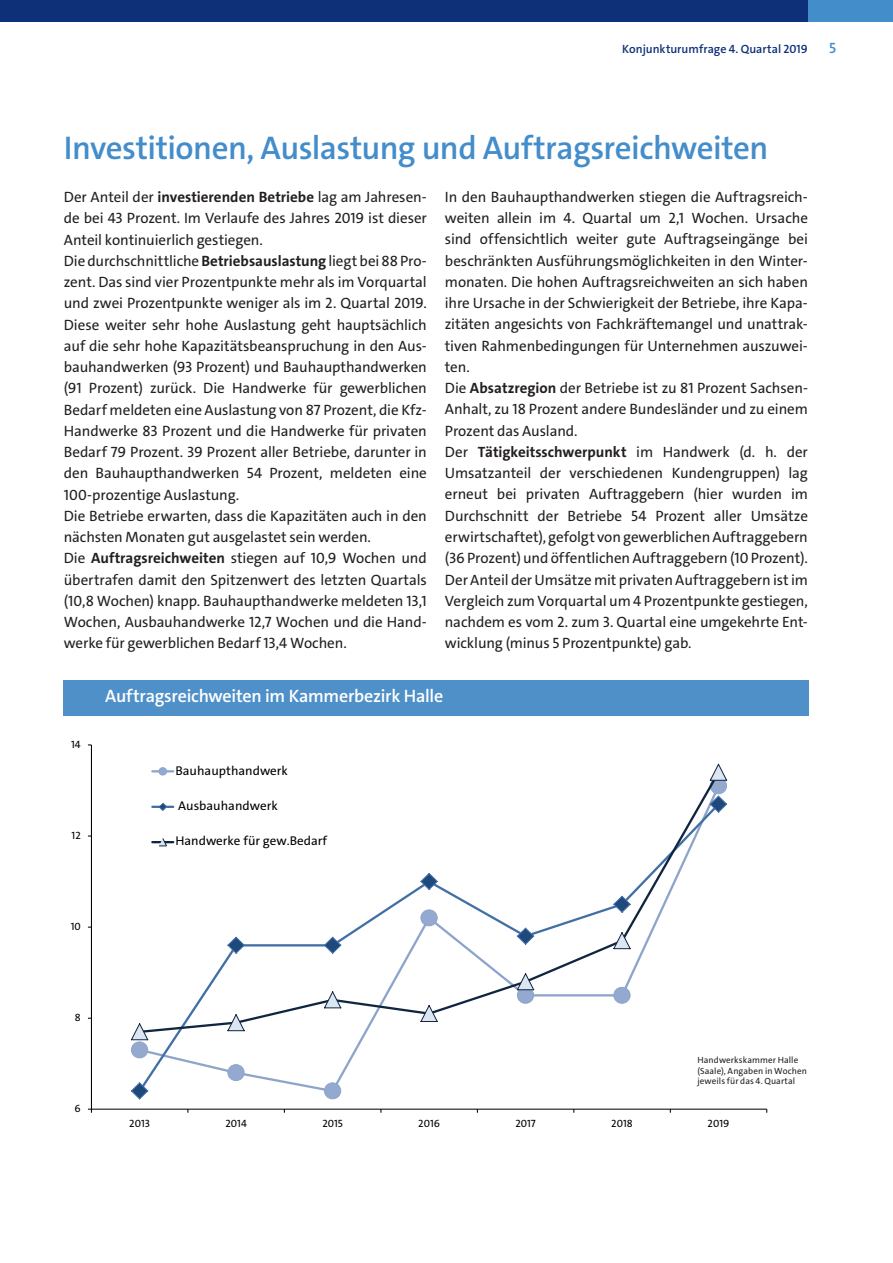
<style>
.page{position:relative;width:893px;height:1263px;background:#fff}
.page>*{position:absolute;margin:0;border:0;box-sizing:border-box;transform-origin:0 0}
.t1{font:600 33px "The Sans C4 s";letter-spacing:-.015em;color:#448dcb}
.t2{font:600 18px "The Sans C4 s";letter-spacing:-.01em;color:#fff}
.t3{font:15px/21.3px "The Sans C4 s";letter-spacing:-.005em;color:#231f20}
.t4{font:600 15px "The Sans C4 s";color:#448dcb}
.t5{font:12.75px "The Sans C4 s";color:#000}
.t6{font:600 12px "The Sans C4 s";color:#0d3079}
.t7{font:10.65px "The Sans C4 s";letter-spacing:.005em;color:#000}
.t8{font:9px/10.6px "The Sans C4 s";letter-spacing:.015em;color:#231f20}
.s1{font-weight:700}
</style>
<div class="page">
<div style="left:808px;top:0;width:85px;height:21px;background:#448dcb"></div>
<div style="left:0;top:0;width:808px;height:21px;background:#0d3079"></div>
<div style="left:63px;top:680px;width:745px;height:35px;background:#4f90c8"></div>
<hr style="left:91px;top:745px;width:1px;height:364px;background:#000">
<hr style="left:91px;top:1109px;width:676px;height:1px;background:#000">
<div style="left:131px;top:1042px;width:17px;height:16px;background:#93a9cf;border-radius:50%"></div>
<div style="left:131px;top:1041px;width:17px;height:17px;border:1px solid #8ea5cb;border-radius:50%"></div>
<div style="left:324px;top:1083px;width:17px;height:16px;background:#93a9cf;border-radius:50%"></div>
<div style="left:324px;top:1082px;width:17px;height:17px;border:1px solid #8ea5cb;border-radius:50%"></div>
<div style="left:710px;top:778px;width:16px;height:16px;background:#93a9cf;border-radius:50%"></div>
<div style="left:710px;top:777px;width:17px;height:17px;border:1px solid #8ea5cb;border-radius:50%"></div>
<svg style="left:136px;top:1034px;width:230px;height:60px"></svg>
<svg style="left:131px;top:1082px;width:18px;height:18px"></svg>
<svg style="left:722px;top:799px;width:5px;height:11px"></svg>
<svg style="left:149px;top:770px;width:573px;height:264px"></svg>
<svg style="left:131px;top:1023px;width:18px;height:17px"></svg>
<svg style="left:227px;top:1014px;width:18px;height:17px"></svg>
<svg style="left:324px;top:991px;width:18px;height:18px"></svg>
<svg style="left:420px;top:1004px;width:18px;height:18px"></svg>
<svg style="left:517px;top:973px;width:18px;height:17px"></svg>
<svg style="left:613px;top:932px;width:18px;height:17px"></svg>
<svg style="left:709px;top:763px;width:18px;height:18px"></svg>
<hr style="left:152px;top:770px;width:21px;height:2px;background:#8ea5cb">
<div style="left:159px;top:768px;width:8px;height:7px;background:#93a9cf;border-radius:50%"></div>
<div style="left:159px;top:767px;width:8px;height:8px;border:1px solid #8ea5cb;border-radius:50%"></div>
<hr style="left:152px;top:806px;width:21px;height:2px;background:#416fa6">
<svg style="left:158px;top:802px;width:10px;height:9px"></svg>
<hr style="left:152px;top:841px;width:21px;height:2px;background:#10253f">
<svg style="left:159px;top:837px;width:9px;height:10px"></svg>
<p class="t6" style="left:622px;top:41px;width:187px">Konjunkturumfrage 4. Quartal 2019</p>
<p class="t4" style="left:829px;top:38px;width:8px">5</p>
<h1 class="t1" style="left:64px;top:127px;width:706px">Investitionen, Auslastung und Auftragsreichweiten</h1>
<p class="t3" style="left:64px;top:186px;width:365px">Der Anteil der <span class="s1">investierenden Betriebe</span> lag am Jahresen&shy;de bei 43 Prozent. Im Verlaufe des Jahres 2019 ist dieser Anteil kontinuierlich gestiegen.<br>Die durchschnittliche <span class="s1">Betriebsauslastung</span> liegt bei 88 Pro&shy;zent. Das sind vier Prozentpunkte mehr als im Vorquartal und zwei Prozentpunkte weniger als im 2. Quartal 2019.<br>Diese weiter sehr hohe Auslastung geht hauptsächlich auf die sehr hohe Kapazitätsbeanspruchung in den Aus&shy;bauhandwerken (93 Prozent) und Bauhaupthandwerken (91 Prozent) zurück. Die Handwerke für gewerblichen Bedarf meldeten eine Auslastung von 87 Prozent, die Kfz-Handwerke 83 Prozent und die Handwerke für privaten Bedarf 79 Prozent. 39 Prozent aller Betriebe, darunter in den Bauhaupthandwerken 54 Prozent, meldeten eine 100-prozentige Auslastung.<br>Die Betriebe erwarten, dass die Kapazitäten auch in den nächsten Monaten gut ausgelastet sein werden.<br>Die <span class="s1">Auftragsreichweiten</span> stiegen auf 10,9 Wochen und übertrafen damit den Spitzenwert des letzten Quartals (10,8 Wochen) knapp. Bauhaupthandwerke meldeten 13,1<br>Wochen, Ausbauhandwerke 12,7 Wochen und die Hand&shy;werke für gewerblichen Bedarf 13,4 Wochen.</p>
<p class="t3" style="left:445px;top:186px;width:365px">In den Bauhaupthandwerken stiegen die Auftragsreich&shy;weiten allein im 4. Quartal um 2,1 Wochen. Ursache sind offensichtlich weiter gute Auftragseingänge bei beschränkten Ausführungsmöglichkeiten in den Winter&shy;monaten. Die hohen Auftragsreichweiten an sich haben ihre Ursache in der Schwierigkeit der Betriebe, ihre Kapa&shy;zitäten angesichts von Fachkräftemangel und unattrak&shy;tiven Rahmenbedingungen für Unternehmen auszuwei&shy;ten.<br>Die <span class="s1">Absatzregion</span> der Betriebe ist zu 81 Prozent Sachsen-Anhalt, zu 18 Prozent andere Bundesländer und zu einem Prozent das Ausland.<br>Der <span class="s1">Tätigkeitsschwerpunkt</span> im Handwerk (d. h. der Umsatzanteil der verschiedenen Kundengruppen) lag erneut bei privaten Auftraggebern (hier wurden im Durchschnitt der Betriebe 54 Prozent aller Umsätze erwirtschaftet), gefolgt von gewerblichen Auftraggebern (36 Prozent) und öffentlichen Auftraggebern (10 Prozent).<br>Der Anteil der Umsätze mit privaten Auftraggebern ist im Vergleich zum Vorquartal um 4 Prozentpunkte gestiegen, nachdem es vom 2. zum 3. Quartal eine umgekehrte Ent&shy;wicklung (minus 5 Prozentpunkte) gab.</p>
<p class="t7" style="left:71px;top:737px;width:11px">14</p>
<p class="t7" style="left:72px;top:828px;width:11px">12</p>
<p class="t2" style="left:105px;top:684px;width:339px">Auftragsreichweiten im Kammerbezirk Halle</p>
<p class="t5" style="left:175px;top:762px;width:114px">Bauhaupthandwerk</p>
<p class="t5" style="left:178px;top:797px;width:101px">Ausbauhandwerk</p>
<p class="t5" style="left:175px;top:833px;width:153px">Handwerke für gew.Bedarf</p>
<p class="t7" style="left:71px;top:919px;width:12px">10</p>
<p class="t7" style="left:75px;top:1010px;width:7px">8</p>
<p class="t7" style="left:75px;top:1101px;width:8px">6</p>
<p class="t8" style="left:697px;top:1055px;width:111px">Handwerkskammer Halle (Saale), Angaben in Wochen jeweils für das 4. Quartal</p>
<p class="t7" style="left:129px;top:1116px;width:22px">2013</p>
<p class="t7" style="left:225px;top:1116px;width:23px">2014</p>
<p class="t7" style="left:322px;top:1116px;width:22px">2015</p>
<p class="t7" style="left:418px;top:1116px;width:23px">2016</p>
<p class="t7" style="left:515px;top:1116px;width:22px">2017</p>
<p class="t7" style="left:611px;top:1116px;width:23px">2018</p>
<p class="t7" style="left:708px;top:1116px;width:23px">2019</p>
</div>
